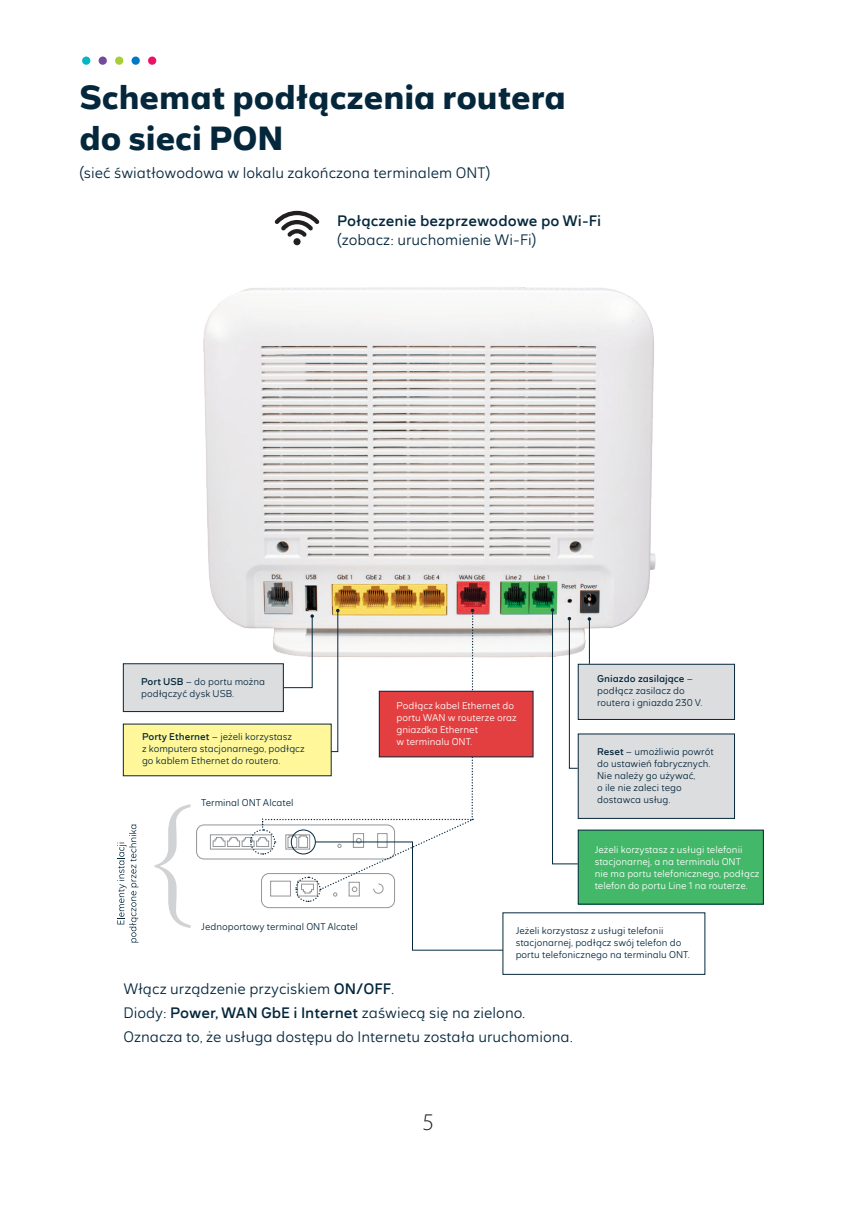
<style>
.page{position:relative;width:857px;height:1208px;background:#fff}
.page>*{position:absolute;margin:0;border:0;box-sizing:border-box;transform-origin:0 0}
.t1{font:700 34px/40.8px "GPP Text";color:#05273c}
.t2{font:300 24px "Myriad Pro";color:#231f20}
.t3{font:300 15.4px/24px "GPP Text";color:#05273c}
.t4{font:15.4px "GPP Text";color:#05273c}
.t5{font:300 10px/12px "GPP Text";color:#05273c}
.t6{font:300 10px/12px "GPP Text";color:#fff}
.s1{font-weight:400}
</style>
<div class="page">
<div style="left:148px;top:57px;width:8px;height:8px;background:#ec1163;border-radius:50%"></div>
<div style="left:131px;top:57px;width:9px;height:8px;background:#0079c2;border-radius:50%"></div>
<div style="left:115px;top:57px;width:8px;height:8px;background:#a6ce39;border-radius:50%"></div>
<div style="left:98px;top:57px;width:9px;height:8px;background:#75499d;border-radius:50%"></div>
<div style="left:82px;top:57px;width:8px;height:8px;background:#00b7c7;border-radius:50%"></div>
<img style="left:203px;top:287px;width:453px;height:409px">
<div style="left:123px;top:724px;width:208px;height:51px;background:#fff79a"></div>
<div style="left:123px;top:723px;width:208px;height:53px;border:1px solid #05273c"></div>
<div style="left:578px;top:830px;width:185px;height:74px;background:#44b869"></div>
<div style="left:123px;top:664px;width:160px;height:47px;background:#dcdddf"></div>
<div style="left:123px;top:663px;width:160px;height:49px;border:1px solid #05273c"></div>
<svg style="left:550px;top:608px;width:185px;height:256px"></svg>
<svg style="left:117px;top:824px;width:21px;height:118px"></svg>
<svg style="left:274px;top:211px;width:45px;height:34px"></svg>
<svg style="left:154px;top:609px;width:349px;height:342px"></svg>
<div style="left:379px;top:691px;width:154px;height:66px;background:#e43f40"></div>
<div style="left:378px;top:691px;width:155px;height:66px;border:1px solid #05273c"></div>
<h1 class="t1" style="left:79px;top:78px;width:487px">Schemat podłączenia routera do sieci PON</h1>
<h3 class="t3" style="left:79px;top:160px;width:412px">(sieć światłowodowa w lokalu zakończona terminalem ONT)</h3>
<h3 class="t4" style="left:337px;top:212px;width:265px">Połączenie bezprzewodowe po Wi-Fi</h3>
<h3 class="t3" style="left:337px;top:227px;width:201px">(zobacz: uruchomienie Wi-Fi)</h3>
<p class="t5" style="left:141px;top:675px;width:125px"><span class="s1">Port USB</span> – do portu można podłączyć dysk USB.</p>
<p class="t5" style="left:142px;top:730px;width:164px"><span class="s1">Porty Ethernet</span> – jeżeli korzystasz<br>z komputera stacjonarnego, podłącz go kablem Ethernet do routera.</p>
<p class="t5" style="left:201px;top:796px;width:94px">Terminal ONT Alcatel</p>
<p class="t6" style="left:396px;top:699px;width:121px">Podłącz kabel Ethernet do portu WAN w routerze oraz gniazdka Ethernet<br>w terminalu ONT.</p>
<p class="t5" style="left:597px;top:672px;width:107px"><span class="s1">Gniazdo zasilające</span> – podłącz zasilacz do routera i gniazda 230 V.</p>
<p class="t5" style="left:597px;top:745px;width:118px"><span class="s1">Reset</span> – umożliwia powrót do ustawień fabrycznych.<br>Nie należy go używać,<br>o ile nie zaleci tego dostawca usług.</p>
<p class="t5" style="left:201px;top:920px;width:158px">Jednoportowy terminal ONT Alcatel</p>
<p class="t6" style="left:594px;top:843px;width:166px">Jeżeli korzystasz z usługi telefonii stacjonarnej, a na terminalu ONT<br>nie ma portu telefonicznego, podłącz telefon do portu Line 1 na routerze.</p>
<p class="t5" style="left:515px;top:924px;width:175px">Jeżeli korzystasz z usługi telefonii stacjonarnej, podłącz swój telefon do portu telefonicznego na terminalu ONT.</p>
<h3 class="t3" style="left:123px;top:976px;width:451px">Włącz urządzenie przyciskiem <span class="s1">ON/OFF</span>.<br>Diody: <span class="s1">Power, WAN GbE i Internet</span> zaświecą się na zielono.<br>Oznacza to, że usługa dostępu do Internetu została uruchomiona.</h3>
<h2 class="t2" style="left:422px;top:1108px;width:13px">5</h2>
</div>
